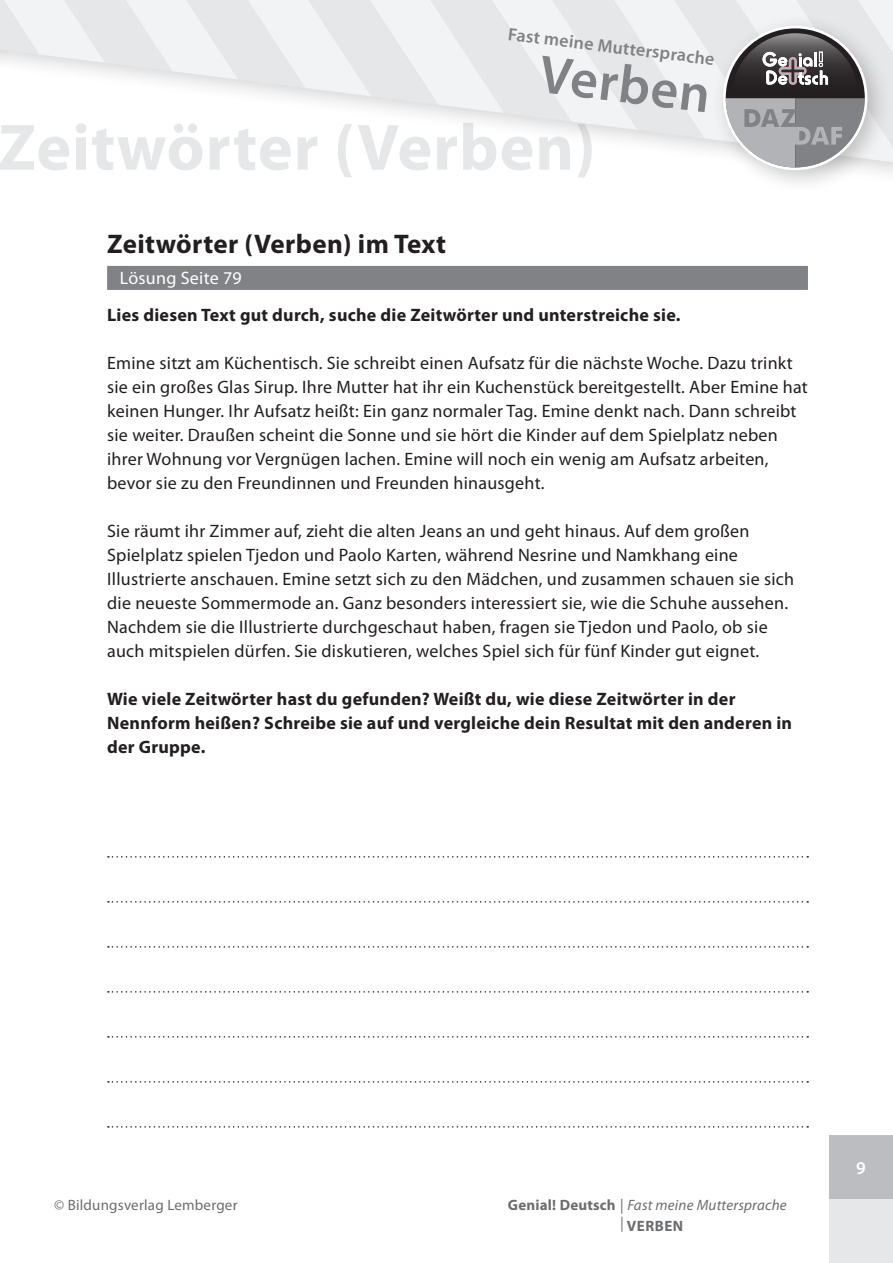
<style>
.page{position:relative;width:893px;height:1263px;background:#fff}
.page>*{position:absolute;margin:0;border:0;box-sizing:border-box;transform-origin:0 0}
.t1{font:700 66px "Myriad Pro";letter-spacing:.015em;color:#e6e7e9}
.t2{font:600 54px "Myriad Pro";color:#808285}
.t3{font:700 27px "Myriad Pro";letter-spacing:.015em;color:#231f20}
.t4{font:18px/24px "Myriad Pro";letter-spacing:.015em;color:#231f20}
.t5{font:700 18px/24px "Myriad Pro";letter-spacing:.015em;color:#231f20}
.t6{font:600 18px "Myriad Pro";color:#808285}
.t7{font:18px "Myriad Pro";letter-spacing:.015em;color:#fff}
.t8{font:600 18px "Myriad Pro";color:#fff}
.t9{font:italic 15px/21px "Myriad Pro";letter-spacing:.015em;color:#6c6d70}
.t10{font:15px "Myriad Pro";letter-spacing:.015em;color:#6c6d70}
.s1{font-weight:700;font-style:normal}
.s2{font-style:normal}
</style>
<div class="page">
<div style="left:829px;top:1199px;width:64px;height:64px;background:#e6e7e9"></div>
<div style="left:829px;top:1135px;width:64px;height:64px;background:#bcbdc0"></div>
<div style="left:710px;top:13px;width:182px;height:182px;background:#231f20;opacity:.25"></div>
<svg style="left:0;top:0;width:893px;height:167px"></svg>
<div style="left:107px;top:266px;width:701px;height:24px;background:#808285"></div>
<svg style="left:108px;top:856px;width:700px;height:1px"></svg>
<svg style="left:108px;top:901px;width:700px;height:1px"></svg>
<svg style="left:108px;top:946px;width:700px;height:1px"></svg>
<svg style="left:108px;top:991px;width:700px;height:1px"></svg>
<svg style="left:108px;top:1036px;width:700px;height:1px"></svg>
<svg style="left:108px;top:1081px;width:700px;height:1px"></svg>
<svg style="left:108px;top:1126px;width:700px;height:1px"></svg>
<p class="t6" style="left:509px;top:24px;width:209px;rotate:7deg">Fast meine Muttersprache</p>
<h2 class="t2" style="left:543px;top:44px;width:173px;rotate:7deg">Verben</h2>
<h1 class="t1" style="left:-2px;top:110px;width:599px">Zeitwörter (Verben)</h1>
<h3 class="t3" style="left:107px;top:228px;width:340px">Zeitwörter (Verben) im Text</h3>
<p class="t7" style="left:120px;top:268px;width:123px">Lösung Seite 79</p>
<p class="t5" style="left:107px;top:303px;width:575px">Lies diesen Text gut durch, suche die Zeitwörter und unterstreiche sie.</p>
<p class="t4" style="left:107px;top:351px;width:702px">Emine sitzt am Küchentisch. Sie schreibt einen Aufsatz für die nächste Woche. Dazu trinkt sie ein großes Glas Sirup. Ihre Mutter hat ihr ein Kuchenstück bereitgestellt. Aber Emine hat keinen Hunger. Ihr Aufsatz heißt: Ein ganz normaler Tag. Emine denkt nach. Dann schreibt sie weiter. Draußen scheint die Sonne und sie hört die Kinder auf dem Spielplatz neben ihrer Wohnung vor Vergnügen lachen. Emine will noch ein wenig am Aufsatz arbeiten, bevor sie zu den Freundinnen und Freunden hinausgeht.</p>
<p class="t4" style="left:107px;top:519px;width:689px">Sie räumt ihr Zimmer auf, zieht die alten Jeans an und geht hinaus. Auf dem großen Spielplatz spielen Tjedon und Paolo Karten, während Nesrine und Namkhang eine Illustrierte anschauen. Emine setzt sich zu den Mädchen, und zusammen schauen sie sich die neueste Sommermode an. Ganz besonders interessiert sie, wie die Schuhe aussehen.<br>Nachdem sie die Illustrierte durchgeschaut haben, fragen sie Tjedon und Paolo, ob sie auch mitspielen dürfen. Sie diskutieren, welches Spiel sich für fünf Kinder gut eignet.</p>
<p class="t5" style="left:107px;top:687px;width:686px">Wie viele Zeitwörter hast du gefunden? Weißt du, wie diese Zeitwörter in der<br>Nennform heißen? Schreibe sie auf und vergleiche dein Resultat mit den anderen in der Gruppe.</p>
<p class="t10" style="left:54px;top:1197px;width:185px">© Bildungsverlag Lemberger</p>
<p class="t9" style="left:620px;top:1195px;width:168px;text-indent:-112px"><span class="s1">Genial! Deutsch</span> <span class="s2">|</span> Fast meine Muttersprache | <span class="s1">Verben</span></p>
<p class="t8" style="left:856px;top:1158px;width:11px">9</p>
</div>
